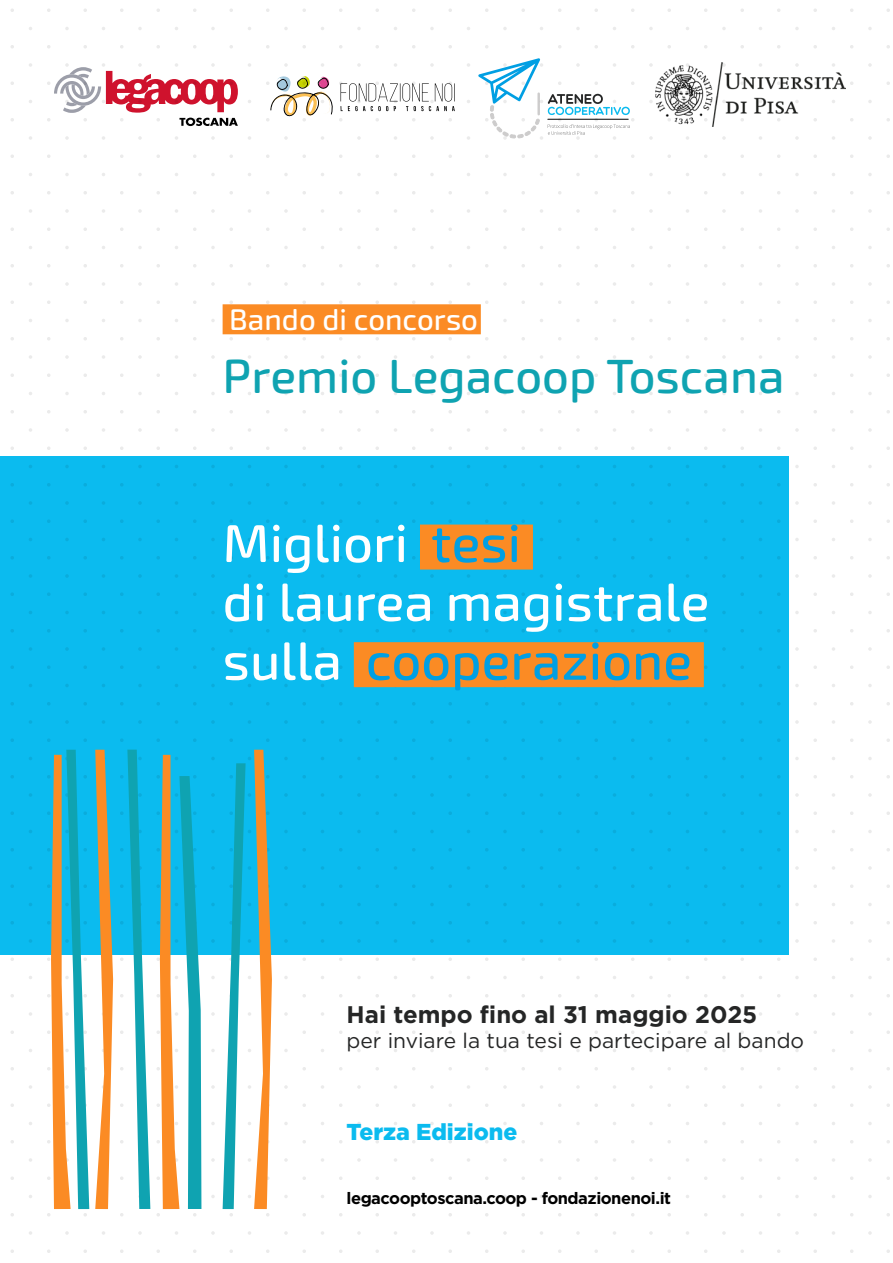
<style>
.page{position:relative;width:893px;height:1263px;background:#fff}
.page>*{position:absolute;margin:0;border:0;box-sizing:border-box;transform-origin:0 0}
.t1{font:500 53.4px/58.8px "Exo Soft";color:#fff}
.t2{font:500 48px "Exo Soft";color:#0fa3b1}
.t3{font:500 30px "Exo Soft";color:#fff}
.t4{font:700 24px "Gotham";color:#252626}
.t5{font:900 22.95px "Gotham";color:#0bbbef}
.t6{font:21px "Gotham";color:#252626}
.t7{font:700 16.5px "Gotham";letter-spacing:-.03em;color:#000}
.s1{color:#009fe3}
</style>
<div class="page">
<div style="left:0;top:456px;width:789px;height:499px;background:#0bbbef"></div>
<div style="left:420px;top:524px;width:113px;height:45px;background:#fb8b24"></div>
<div style="left:354px;top:642px;width:350px;height:45px;background:#fb8b24"></div>
<svg style="left:51px;top:750px;width:38px;height:459px"></svg>
<svg style="left:127px;top:750px;width:23px;height:459px"></svg>
<svg style="left:95px;top:750px;width:18px;height:459px"></svg>
<svg style="left:160px;top:755px;width:41px;height:454px"></svg>
<svg style="left:223px;top:763px;width:23px;height:446px"></svg>
<svg style="left:254px;top:750px;width:18px;height:459px"></svg>
<div style="left:223px;top:304px;width:258px;height:30px;background:#fb8b24"></div>
<p class="t3" style="left:229px;top:302px;width:250px">Bando di concorso</p>
<p class="t2" style="left:223px;top:348px;width:563px">Premio Legacoop Toscana</p>
<p class="t1" style="left:223px;top:514px;width:488px">Migliori <span class="s1">tesi<br></span>di laurea magistrale sulla <span class="s1">cooperazione</span></p>
<p class="t4" style="left:347px;top:998px;width:412px">Hai tempo fino al 31 maggio 2025</p>
<p class="t6" style="left:347px;top:1027px;width:459px">per inviare la tua tesi e partecipare al bando</p>
<p class="t5" style="left:347px;top:1116px;width:172px">Terza Edizione</p>
<p class="t7" style="left:347px;top:1187px;width:326px">legacooptoscana.coop - fondazionenoi.it</p>
</div>
